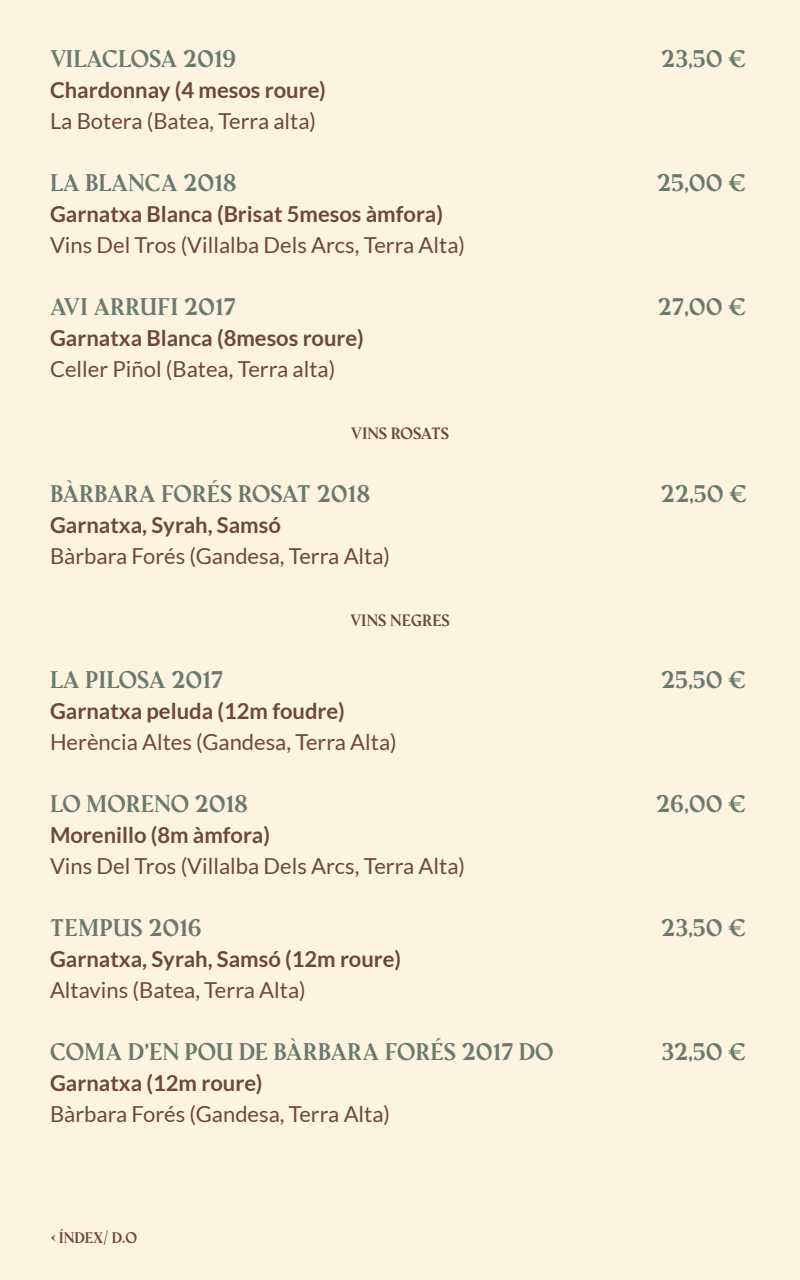
<style>
.page{position:relative;width:800px;height:1280px;background:#fcf4de}
.page>*{position:absolute;margin:0;border:0;box-sizing:border-box;transform-origin:0 0}
.t1{font:22px "Lato";color:#6e473c}
.t2{font:700 22px "Lato";color:#6e473c}
.t3{font:700 22px "Amagro";color:#6b7a6e}
.t4{font:700 15px "Amagro";color:#6e473c}
.t5{font:700 14px "Amagro";color:#6e473d}
.s1{font-size:17px}
</style>
<div class="page">
<p class="t3" style="left:50px;top:45px;width:188px">VILACLOSA 2019</p>
<p class="t3" style="left:661px;top:45px;width:87px">23,50 €</p>
<p class="t2" style="left:50px;top:77px;width:277px">Chardonnay (4 mesos roure)</p>
<p class="t1" style="left:50px;top:108px;width:268px">La Botera (Batea, Terra alta)</p>
<p class="t3" style="left:50px;top:169px;width:188px">LA BLANCA 2018</p>
<p class="t3" style="left:657px;top:169px;width:91px">25,00 €</p>
<p class="t2" style="left:50px;top:201px;width:394px">Garnatxa Blanca (Brisat 5mesos àmfora)</p>
<p class="t1" style="left:50px;top:232px;width:417px">Vins Del Tros (Villalba Dels Arcs, Terra Alta)</p>
<p class="t3" style="left:50px;top:293px;width:187px">AVI ARRUFI 2017</p>
<p class="t3" style="left:658px;top:293px;width:90px">27,00 €</p>
<p class="t2" style="left:50px;top:325px;width:315px">Garnatxa Blanca (8mesos roure)</p>
<p class="t1" style="left:50px;top:356px;width:287px">Celler Piñol (Batea, Terra alta)</p>
<p class="t4" style="left:351px;top:424px;width:100px">VINS ROSATS</p>
<p class="t3" style="left:50px;top:480px;width:322px">BÀRBARA FORÉS ROSAT 2018</p>
<p class="t3" style="left:660px;top:480px;width:88px">22,50 €</p>
<p class="t2" style="left:50px;top:512px;width:232px">Garnatxa, Syrah, Samsó</p>
<p class="t1" style="left:50px;top:543px;width:342px">Bàrbara Forés (Gandesa, Terra Alta)</p>
<p class="t4" style="left:350px;top:611px;width:101px">VINS NEGRES</p>
<p class="t3" style="left:50px;top:666px;width:175px">LA PILOSA 2017</p>
<p class="t3" style="left:661px;top:666px;width:87px">25,50 €</p>
<p class="t2" style="left:50px;top:698px;width:296px">Garnatxa peluda (12m foudre)</p>
<p class="t1" style="left:50px;top:729px;width:348px">Herència Altes (Gandesa, Terra Alta)</p>
<p class="t3" style="left:50px;top:790px;width:200px">LO MORENO 2018</p>
<p class="t3" style="left:656px;top:790px;width:92px">26,00 €</p>
<p class="t2" style="left:50px;top:822px;width:222px">Morenillo (8m àmfora)</p>
<p class="t1" style="left:50px;top:853px;width:417px">Vins Del Tros (Villalba Dels Arcs, Terra Alta)</p>
<p class="t3" style="left:50px;top:914px;width:153px">TEMPUS 2016</p>
<p class="t3" style="left:661px;top:914px;width:87px">23,50 €</p>
<p class="t2" style="left:50px;top:946px;width:353px">Garnatxa, Syrah, Samsó (12m roure)</p>
<p class="t1" style="left:50px;top:977px;width:257px">Altavins (Batea, Terra Alta)</p>
<p class="t3" style="left:50px;top:1038px;width:505px">COMA D’EN POU DE BÀRBARA FORÉS 2017 DO</p>
<p class="t3" style="left:661px;top:1038px;width:86px">32,50 €</p>
<p class="t2" style="left:50px;top:1070px;width:214px">Garnatxa (12m roure)</p>
<p class="t1" style="left:50px;top:1101px;width:342px">Bàrbara Forés (Gandesa, Terra Alta)</p>
<p class="t5" style="left:50px;top:1229px;width:89px"><span class="s1">&lt;</span> ÍNDEX/ D.O</p>
</div>
